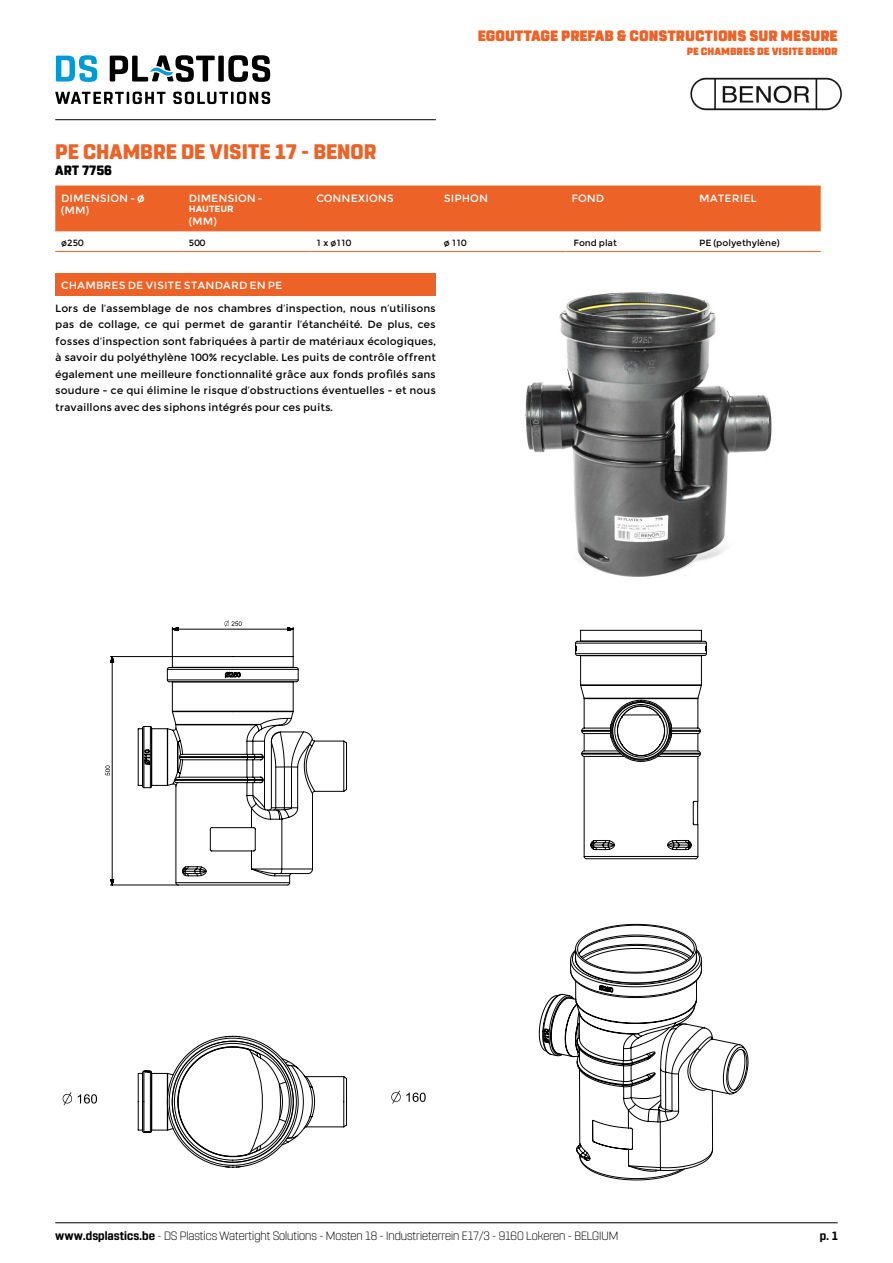
<style>
.page{position:relative;width:893px;height:1263px;background:#fff}
.page>*{position:absolute;margin:0;border:0;box-sizing:border-box;transform-origin:0 0}
.t1{font:800 21px "Rohn Rounded";color:#ec6227}
.t2{font:900 15px "Rohn Rounded";color:#ec6227}
.t3{font:800 13.5px "Rohn Rounded";color:#000}
.t4{font:300 12px "Rohn Rounded";color:#000}
.t5{font:700 12px "Rohn Rounded";color:#000}
.t6{font:10.5px/16.5px "Montserrat";color:#000;text-align:justify}
.t7{font:10.5px/12.6px "Montserrat";color:#fff}
.t8{font:900 10.5px "Rohn Rounded";color:#ec6227}
.t9{font:9px "Montserrat";color:#000}
.t10{font:700 9px "Montserrat";color:#fff}
.s1{font-weight:700;font-size:9px}
.s2{font-weight:700}
</style>
<div class="page">
<hr style="left:55px;top:119px;width:381px;height:1px;background:#000">
<hr style="left:55px;top:1222px;width:783px;height:1px;background:#000">
<svg style="left:56px;top:55px;width:41px;height:27px"></svg>
<svg style="left:55px;top:92px;width:215px;height:12px"></svg>
<svg style="left:110px;top:55px;width:160px;height:27px"></svg>
<div style="left:55px;top:273px;width:381px;height:22px;background:#ec6227"></div>
<img style="left:690px;top:78px;width:152px;height:33px">
<div style="left:55px;top:186px;width:766px;height:45px;background:#ec6227"></div>
<hr style="left:55px;top:231px;width:128px;height:1px;background:#ec6227">
<hr style="left:183px;top:231px;width:127px;height:1px;background:#ec6227">
<hr style="left:310px;top:231px;width:128px;height:1px;background:#ec6227">
<hr style="left:438px;top:231px;width:128px;height:1px;background:#ec6227">
<hr style="left:566px;top:231px;width:127px;height:1px;background:#ec6227">
<hr style="left:693px;top:231px;width:128px;height:1px;background:#ec6227">
<hr style="left:55px;top:251px;width:128px;height:1px;background:#ec6227">
<hr style="left:183px;top:251px;width:127px;height:1px;background:#ec6227">
<hr style="left:310px;top:251px;width:128px;height:1px;background:#ec6227">
<hr style="left:438px;top:251px;width:128px;height:1px;background:#ec6227">
<hr style="left:566px;top:251px;width:127px;height:1px;background:#ec6227">
<hr style="left:693px;top:251px;width:128px;height:1px;background:#ec6227">
<img style="left:525px;top:292px;width:247px;height:279px">
<hr style="left:55px;top:1262px;width:391px;height:1px;background:#000">
<hr style="left:892px;top:584px;width:1px;height:665px;background:#000">
<svg style="left:55px;top:620px;width:391px;height:604px"></svg>
<hr style="left:547px;top:1256px;width:187px;height:1px;background:#000">
<hr style="left:892px;top:571px;width:1px;height:335px;background:#000">
<svg style="left:580px;top:571px;width:122px;height:59px"></svg>
<svg style="left:575px;top:630px;width:132px;height:229px"></svg>
<hr style="left:527px;top:1262px;width:227px;height:1px;background:#000">
<hr style="left:872px;top:859px;width:1px;height:335px;background:#000">
<svg style="left:538px;top:859px;width:211px;height:322px"></svg>
<h1 class="t1" style="left:55px;top:139px;width:323px">PE CHAMBRE DE VISITE 17 - BENOR</h1>
<p class="t3" style="left:55px;top:162px;width:58px">ART 7756</p>
<h2 class="t2" style="left:478px;top:27px;width:361px">EGOUTTAGE PREFAB &amp; CONSTRUCTIONS SUR MESURE</h2>
<p class="t8" style="left:687px;top:45px;width:152px">PE CHAMBRES DE VISITE BENOR</p>
<p class="t7" style="left:61px;top:192px;width:85px">DIMENSION - <span class="s1">Ø </span>(MM)</p>
<p class="t7" style="left:189px;top:192px;width:75px">DIMENSION -</p>
<p class="t10" style="left:189px;top:204px;width:46px">HAUTEUR</p>
<p class="t7" style="left:189px;top:215px;width:29px">(MM)</p>
<p class="t7" style="left:316px;top:192px;width:79px">CONNEXIONS</p>
<p class="t7" style="left:444px;top:192px;width:46px">SIPHON</p>
<p class="t7" style="left:571px;top:192px;width:34px">FOND</p>
<p class="t7" style="left:699px;top:192px;width:59px">MATERIEL</p>
<p class="t9" style="left:61px;top:237px;width:24px">ø250</p>
<p class="t9" style="left:189px;top:237px;width:18px">500</p>
<p class="t9" style="left:316px;top:237px;width:37px">1 x ø110</p>
<p class="t9" style="left:444px;top:237px;width:24px">ø 110</p>
<p class="t9" style="left:573px;top:237px;width:45px">Fond plat</p>
<p class="t9" style="left:699px;top:237px;width:82px">PE (polyethylène)</p>
<p class="t7" style="left:61px;top:279px;width:223px">CHAMBRES DE VISITE STANDARD EN PE</p>
<p class="t6" style="left:55px;top:300px;width:382px">Lors de l’assemblage de nos chambres d’inspection, nous n’utilisons pas de collage, ce qui permet de garantir l’étanchéité. De plus, ces fosses d’inspection sont fabriquées à partir de matériaux écologiques, à savoir du polyéthylène 100% recyclable. Les puits de contrôle offrent également une meilleure fonctionnalité grâce aux fonds profilés sans soudure - ce qui élimine le risque d’obstructions éventuelles - et nous travaillons avec des siphons intégrés pour ces puits.</p>
<p class="t4" style="left:55px;top:1229px;width:565px"><span class="s2">www.dsplastics.be</span> - DS Plastics Watertight Solutions - Mosten 18 - Industrieterrein E17/3 - 9160 Lokeren - BELGIUM</p>
<p class="t5" style="left:820px;top:1229px;width:19px">p. 1</p>
</div>
